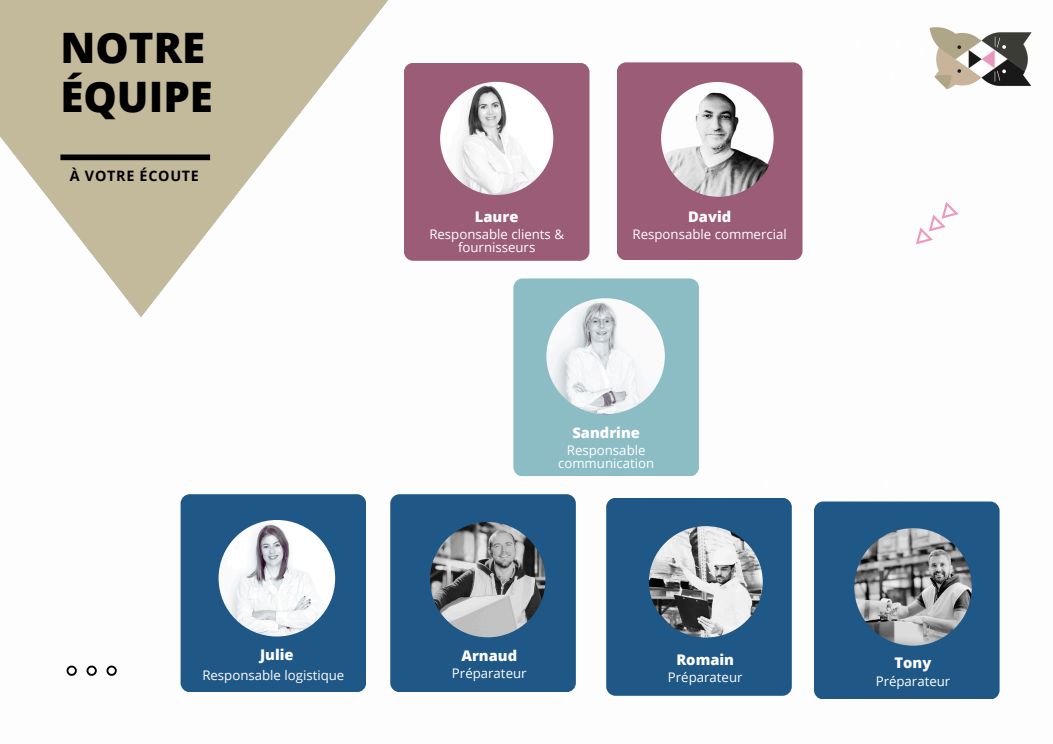
<style>
.page{position:relative;width:1053px;height:744px;background:#fff}
.page>*{position:absolute;margin:0;border:0;box-sizing:border-box;transform-origin:0 0}
.t1{font:50.96px "Almarai";color:#fff}
.t2{font:800 41.96px/49.7px "Open Sans";color:#000}
.t3{font:18.36px "Almarai";color:#fff}
.t4{font:800 14.68px "Open Sans";color:#fff}
.t5{font:700 14.36px "Open Sans";letter-spacing:.05em;color:#000}
.t6{font:13.24px/12.8px "Open Sans";color:#fff;text-align:center}
</style>
<div class="page">
<svg style="left:916px;top:202px;width:42px;height:42px"></svg>
<img style="left:0;top:0;width:388px;height:316px">
<div style="left:513px;top:278px;width:186px;height:198px;background:#8cbcc4;border-radius:9px"></div>
<img style="left:546px;top:298px;width:118px;height:116px;border-radius:50%">
<div style="left:404px;top:63px;width:185px;height:198px;background:#9b5c78;border-radius:9px"></div>
<img style="left:440px;top:82px;width:113px;height:113px;border-radius:50%">
<div style="left:180px;top:494px;width:186px;height:198px;background:#1f5786;border-radius:9px"></div>
<img style="left:218px;top:520px;width:117px;height:117px;border-radius:50%">
<div style="left:390px;top:494px;width:186px;height:198px;background:#1f5786;border-radius:9px"></div>
<img style="left:430px;top:522px;width:115px;height:115px;border-radius:50%">
<div style="left:606px;top:498px;width:185px;height:198px;background:#1f5786;border-radius:9px"></div>
<img style="left:649px;top:526px;width:113px;height:112px;border-radius:50%">
<div style="left:814px;top:502px;width:185px;height:197px;background:#1f5786;border-radius:9px"></div>
<img style="left:854px;top:528px;width:117px;height:118px;border-radius:50%">
<img style="left:929px;top:27px;width:103px;height:63px">
<div style="left:60px;top:155px;width:150px;height:5px;background:#000"></div>
<svg style="left:67px;top:666px;width:10px;height:10px"></svg>
<svg style="left:86px;top:666px;width:11px;height:10px"></svg>
<svg style="left:106px;top:666px;width:11px;height:10px"></svg>
<div style="left:617px;top:62px;width:185px;height:198px;background:#9b5c78;border-radius:9px"></div>
<img style="left:662px;top:84px;width:113px;height:113px;border-radius:50%">
<p class="t2" style="left:60px;top:22px;width:154px">NOTRE<br>ÉQUIPE</p>
<h6 class="t5" style="left:70px;top:166px;width:131px">À VOTRE ÉCOUTE</h6>
<h5 class="t4" style="left:260px;top:645px;width:35px">Julie</h5>
<p class="t6" style="left:202px;top:669px;width:143px">Responsable logistique</p>
<p class="t1" style="left:459px;top:177px;width:85px">Our</p>
<h5 class="t4" style="left:475px;top:207px;width:45px">Laure</h5>
<h6 class="t6" style="left:429px;top:228px;width:136px">Responsable clients &amp; fournisseurs</h6>
<p class="t4" style="left:697px;top:205px;width:45px">David</p>
<p class="t4" style="left:688px;top:206px;width:45px">David</p>
<p class="t6" style="left:641px;top:227px;width:156px">Responsable commercial</p>
<h5 class="t6" style="left:632px;top:228px;width:156px">Responsable commercial</h5>
<h6 class="t4" style="left:572px;top:422px;width:69px">Sandrine</h6>
<p class="t6" style="left:558px;top:443px;width:98px">Responsable communication</p>
<h5 class="t4" style="left:461px;top:645px;width:57px">Arnaud</h5>
<h6 class="t6" style="left:452px;top:667px;width:76px">Préparateur</h6>
<h2 class="t3" style="left:459px;top:648px;width:66px">Page 06</h2>
<h3 class="t4" style="left:676px;top:649px;width:59px">Romain</h3>
<p class="t6" style="left:668px;top:671px;width:76px">Préparateur</p>
<p class="t4" style="left:894px;top:653px;width:38px">Tony</p>
<h6 class="t6" style="left:875px;top:674px;width:76px">Préparateur</h6>
</div>
